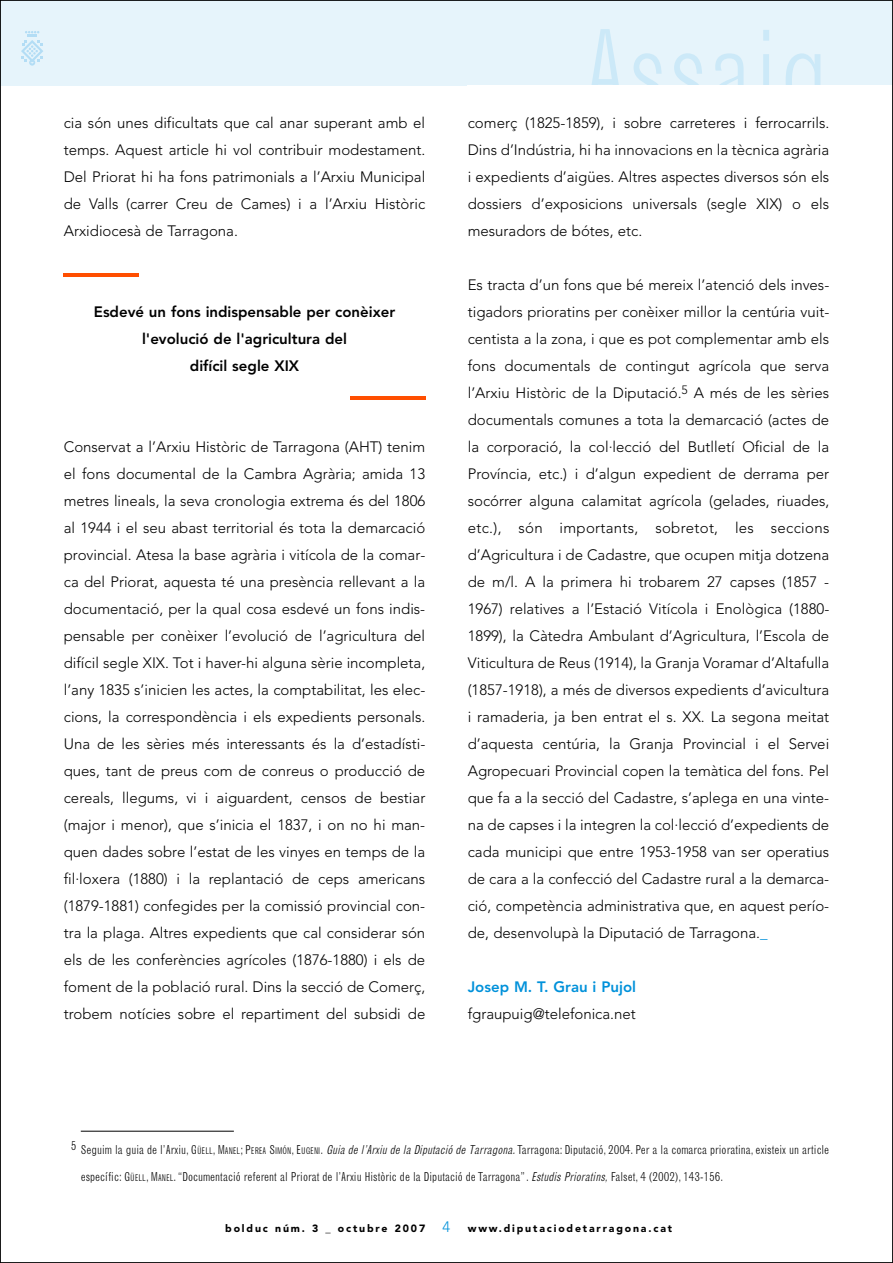
<style>
.page{position:relative;width:893px;height:1263px;background:#fff}
.page>*{position:absolute;margin:0;border:0;box-sizing:border-box;transform-origin:0 0}
.t1{font:300 condensed 108px "Grotesque MT Std";color:#cce9f8}
.t2{font:300 75px "Avenir";color:#ff4e00;scale:2 1}
.t3{font:300 15px/27px "Avenir";color:#000;text-align:justify}
.t4{font:800 15px/27px "Avenir";color:#000;text-align:center}
.t5{font:800 15px "Avenir";color:#0091da}
.t6{font:300 condensed 12px "Grotesque MT Std";color:#000}
.t7{font:900 10.5px "Avenir";letter-spacing:.175em;color:#000}
.s1{color:#0091da}
.s2{font-size:9px}
.s3{font-style:italic}
.s4{font-weight:300;font-size:15px;color:#0091da}
</style>
<div class="page">
<hr style="left:81px;top:1131px;width:153px;height:1px;background:#000">
<div style="left:0;top:0;width:893px;height:85px;background:#e6f4fb"></div>
<hr style="left:892px;top:0;width:1px;height:1263px;background:#000">
<hr style="left:0;top:1262px;width:893px;height:1px;background:#000">
<hr style="left:0;top:0;width:893px;height:1px;background:#000">
<hr style="left:0;top:0;width:1px;height:1263px;background:#000">
<svg style="left:21px;top:31px;width:22px;height:35px"></svg>
<p class="t3" style="left:64px;top:110px;width:363px">cia són unes dificultats que cal anar superant amb el temps. Aquest article hi vol contribuir modestament.<br>Del Priorat hi ha fons patrimonials a l’Arxiu Municipal de Valls (carrer Creu de Cames) i a l’Arxiu Històric Arxidiocesà de Tarragona.</p>
<h2 class="t2" style="left:64px;top:210px;width:39px">_</h2>
<p class="t4" style="left:94px;top:299px;width:303px">Esdevé un fons indispensable per conèixer l'evolució de l'agricultura del<br>difícil segle XIX</p>
<h2 class="t2" style="left:350px;top:333px;width:39px">_</h2>
<p class="t3" style="left:64px;top:434px;width:363px">Conservat a l’Arxiu Històric de Tarragona (AHT) tenim el fons documental de la Cambra Agrària; amida 13 metres lineals, la seva cronologia extrema és del 1806 al 1944 i el seu abast territorial és tota la demarcació provincial. Atesa la base agrària i vitícola de la comar&shy;ca del Priorat, aquesta té una presència rellevant a la documentació, per la qual cosa esdevé un fons indis&shy;pensable per conèixer l’evolució de l’agricultura del difícil segle XIX. Tot i haver-hi alguna sèrie incompleta, l’any 1835 s’inicien les actes, la comptabilitat, les elec&shy;cions, la correspondència i els expedients personals.<br>Una de les sèries més interessants és la d’estadísti&shy;ques, tant de preus com de conreus o producció de cereals, llegums, vi i aiguardent, censos de bestiar (major i menor), que s’inicia el 1837, i on no hi man&shy;quen dades sobre l’estat de les vinyes en temps de la fil·loxera (1880) i la replantació de ceps americans (1879-1881) confegides per la comissió provincial con&shy;tra la plaga. Altres expedients que cal considerar són els de les conferències agrícoles (1876-1880) i els de foment de la població rural. Dins la secció de Comerç, trobem notícies sobre el repartiment del subsidi de</p>
<h1 class="t1" style="left:583px;top:30px;width:248px">Assaig</h1>
<p class="t3" style="left:468px;top:110px;width:363px">comerç (1825-1859), i sobre carreteres i ferrocarrils.<br>Dins d’Indústria, hi ha innovacions en la tècnica agrària i expedients d’aigües. Altres aspectes diversos són els dossiers d’exposicions universals (segle XIX) o els mesuradors de bótes, etc.</p>
<p class="t3" style="left:468px;top:272px;width:363px">Es tracta d’un fons que bé mereix l’atenció dels inves&shy;tigadors prioratins per conèixer millor la centúria vuit&shy;centista a la zona, i que es pot complementar amb els fons documentals de contingut agrícola que serva l’Arxiu Històric de la Diputació.<sup>5</sup> A més de les sèries documentals comunes a tota la demarcació (actes de la corporació, la col·lecció del Butlletí Oficial de la Província, etc.) i d’algun expedient de derrama per socórrer alguna calamitat agrícola (gelades, riuades, etc.), són importants, sobretot, les seccions d’Agricultura i de Cadastre, que ocupen mitja dotzena de m/l. A la primera hi trobarem 27 capses (1857 - 1967) relatives a l’Estació Vitícola i Enològica (1880- 1899), la Càtedra Ambulant d’Agricultura, l’Escola de Viticultura de Reus (1914), la Granja Voramar d’Altafulla (1857-1918), a més de diversos expedients d’avicultura i ramaderia, ja ben entrat el s. XX. La segona meitat d’aquesta centúria, la Granja Provincial i el Servei Agropecuari Provincial copen la temàtica del fons. Pel que fa a la secció del Cadastre, s’aplega en una vinte&shy;na de capses i la integren la col·lecció d’expedients de cada municipi que entre 1953-1958 van ser operatius de cara a la confecció del Cadastre rural a la demarca&shy;ció, competència administrativa que, en aquest perío&shy;de, desenvolupà la Diputació de Tarragona.<span class="s1">_</span></p>
<p class="t5" style="left:468px;top:980px;width:170px">Josep M. T. Grau i Pujol</p>
<p class="t3" style="left:468px;top:1001px;width:170px">fgraupuig@telefonica.net</p>
<p class="t6" style="left:71px;top:1145px;width:760px">5 Seguim la guia de l’Arxiu, G<span class="s2">ÜELL</span>, M<span class="s2">ANEL</span>; P<span class="s2">EREA</span> S<span class="s2">IMÓN</span>, E<span class="s2">UGENI</span>. <span class="s3">Guia de l’Arxiu de la Diputació de Tarragona.</span>Tarragona: Diputació, 2004. Per a la comarca prioratina, existeix un article</p>
<p class="t6" style="left:81px;top:1172px;width:644px">específic: G<span class="s2">ÜELL</span>, M<span class="s2">ANEL</span>.“Documentació referent al Priorat de l’Arxiu Històric de la Diputació de Tarragona”. <span class="s3">Estudis Prioratins,</span>Falset, 4 (2002), 143-156.</p>
<p class="t7" style="left:225px;top:1224px;width:448px">bolduc núm. 3 _ octubre 2007 <span class="s4">4</span> www.diputaciodetarragona.cat</p>
</div>
